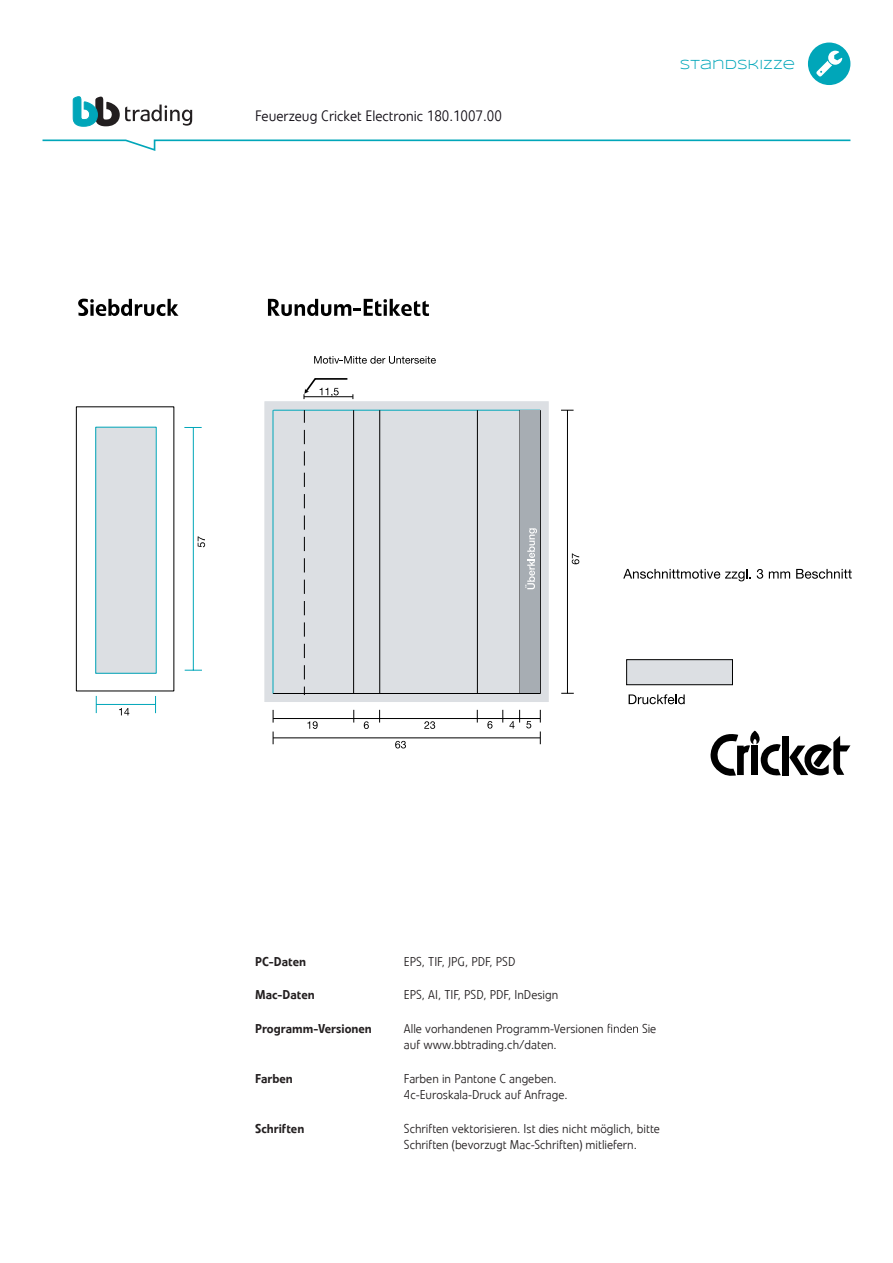
<style>
.page{position:relative;width:893px;height:1263px;background:#fff}
.page>*{position:absolute;margin:0;border:0;box-sizing:border-box;transform-origin:0 0}
.t1{font:300 15px "Veto Com";color:#0f0b13}
.t2{font:13.5px "Syncopate";color:#00a6b9}
.t3{font:300 12.75px/16.5px "Veto Com";color:#231f20}
.t4{font:500 12.75px "Veto Com";color:#231f20}
</style>
<div class="page">
<svg style="left:710px;top:730px;width:71px;height:46px"></svg>
<div style="left:782px;top:736px;width:7px;height:39px;background:#000"></div>
<svg style="left:789px;top:736px;width:61px;height:40px"></svg>
<div style="left:627px;top:660px;width:105px;height:25px;background:#dcdfe3"></div>
<div style="left:626px;top:659px;width:107px;height:26px;border:1px solid #000"></div>
<svg style="left:629px;top:694px;width:56px;height:10px"></svg>
<div style="left:76px;top:407px;width:98px;height:284px;border:1px solid #000"></div>
<svg style="left:95px;top:427px;width:110px;height:288px"></svg>
<svg style="left:623px;top:569px;width:128px;height:12px"></svg>
<svg style="left:757px;top:569px;width:6px;height:10px"></svg>
<svg style="left:769px;top:571px;width:21px;height:7px"></svg>
<svg style="left:796px;top:569px;width:56px;height:10px"></svg>
<div style="left:264px;top:400px;width:285px;height:303px;background:#dcdfe3"></div>
<div style="left:263px;top:400px;width:287px;height:303px;border:2px solid #fff"></div>
<hr style="left:273px;top:410px;width:1px;height:284px;background:#00a6b9">
<hr style="left:273px;top:410px;width:267px;height:1px;background:#00a6b9">
<hr style="left:353px;top:410px;width:1px;height:283px;background:#000">
<hr style="left:379px;top:410px;width:1px;height:283px;background:#000">
<hr style="left:477px;top:410px;width:1px;height:283px;background:#000">
<hr style="left:520px;top:410px;width:1px;height:283px;background:#000">
<hr style="left:540px;top:410px;width:1px;height:284px;background:#000">
<hr style="left:273px;top:693px;width:267px;height:1px;background:#000">
<hr style="left:567px;top:410px;width:1px;height:283px;background:#000">
<svg style="left:561px;top:693px;width:13px;height:1px"></svg>
<svg style="left:561px;top:410px;width:13px;height:1px"></svg>
<hr style="left:273px;top:738px;width:267px;height:1px;background:#000">
<hr style="left:273px;top:718px;width:267px;height:1px;background:#000">
<svg style="left:273px;top:710px;width:1px;height:12px"></svg>
<svg style="left:273px;top:731px;width:1px;height:13px"></svg>
<svg style="left:540px;top:710px;width:1px;height:12px"></svg>
<svg style="left:540px;top:731px;width:1px;height:13px"></svg>
<svg style="left:572px;top:553px;width:7px;height:11px"></svg>
<svg style="left:307px;top:721px;width:11px;height:8px"></svg>
<svg style="left:364px;top:721px;width:5px;height:8px"></svg>
<svg style="left:424px;top:721px;width:11px;height:8px"></svg>
<svg style="left:487px;top:721px;width:5px;height:8px"></svg>
<svg style="left:503px;top:710px;width:17px;height:18px"></svg>
<svg style="left:526px;top:721px;width:5px;height:7px"></svg>
<svg style="left:395px;top:741px;width:11px;height:7px"></svg>
<div style="left:520px;top:411px;width:20px;height:282px;background:#a7adb3"></div>
<svg style="left:304px;top:378px;width:50px;height:21px"></svg>
<svg style="left:314px;top:356px;width:122px;height:8px"></svg>
<svg style="left:525px;top:528px;width:12px;height:61px"></svg>
<svg style="left:304px;top:410px;width:1px;height:285px"></svg>
<svg style="left:78px;top:299px;width:101px;height:17px"></svg>
<svg style="left:268px;top:299px;width:161px;height:17px"></svg>
<svg style="left:73px;top:96px;width:119px;height:30px"></svg>
<svg style="left:42px;top:139px;width:809px;height:12px"></svg>
<svg style="left:608px;top:1024px;width:30px;height:9px"></svg>
<div style="left:808px;top:43px;width:42px;height:42px;background:#00a6b9;border-radius:50%"></div>
<svg style="left:816px;top:51px;width:26px;height:25px"></svg>
<p class="t1" style="left:255px;top:107px;width:248px">Feuerzeug Cricket Electronic 180.1007.00</p>
<p class="t2" style="left:680px;top:57px;width:117px">STANDSKIZZE</p>
<p class="t4" style="left:255px;top:953px;width:53px">PC-Daten</p>
<p class="t3" style="left:404px;top:953px;width:113px">EPS, TIF, JPG, PDF, PSD</p>
<p class="t4" style="left:255px;top:987px;width:61px">Mac-Daten</p>
<p class="t3" style="left:404px;top:987px;width:156px">EPS, AI, TIF, PSD, PDF, InDesign</p>
<p class="t4" style="left:255px;top:1020px;width:118px">Programm-Versionen</p>
<p class="t3" style="left:404px;top:1020px;width:201px">Alle vorhandenen Programm-Versionen</p>
<p class="t3" style="left:642px;top:1020px;width:16px">Sie</p>
<p class="t3" style="left:404px;top:1037px;width:154px">auf www.bbtrading.ch/daten.</p>
<p class="t4" style="left:255px;top:1070px;width:39px">Farben</p>
<p class="t3" style="left:404px;top:1070px;width:165px">Farben in Pantone C angeben.<br>4c-Euroskala-Druck auf Anfrage.</p>
<p class="t4" style="left:255px;top:1121px;width:51px">Schriften</p>
<p class="t3" style="left:404px;top:1120px;width:257px">Schriften vektorisieren. Ist dies nicht möglich, bitte<br>Schriften (bevorzugt Mac-Schriften) mitliefern.</p>
</div>
